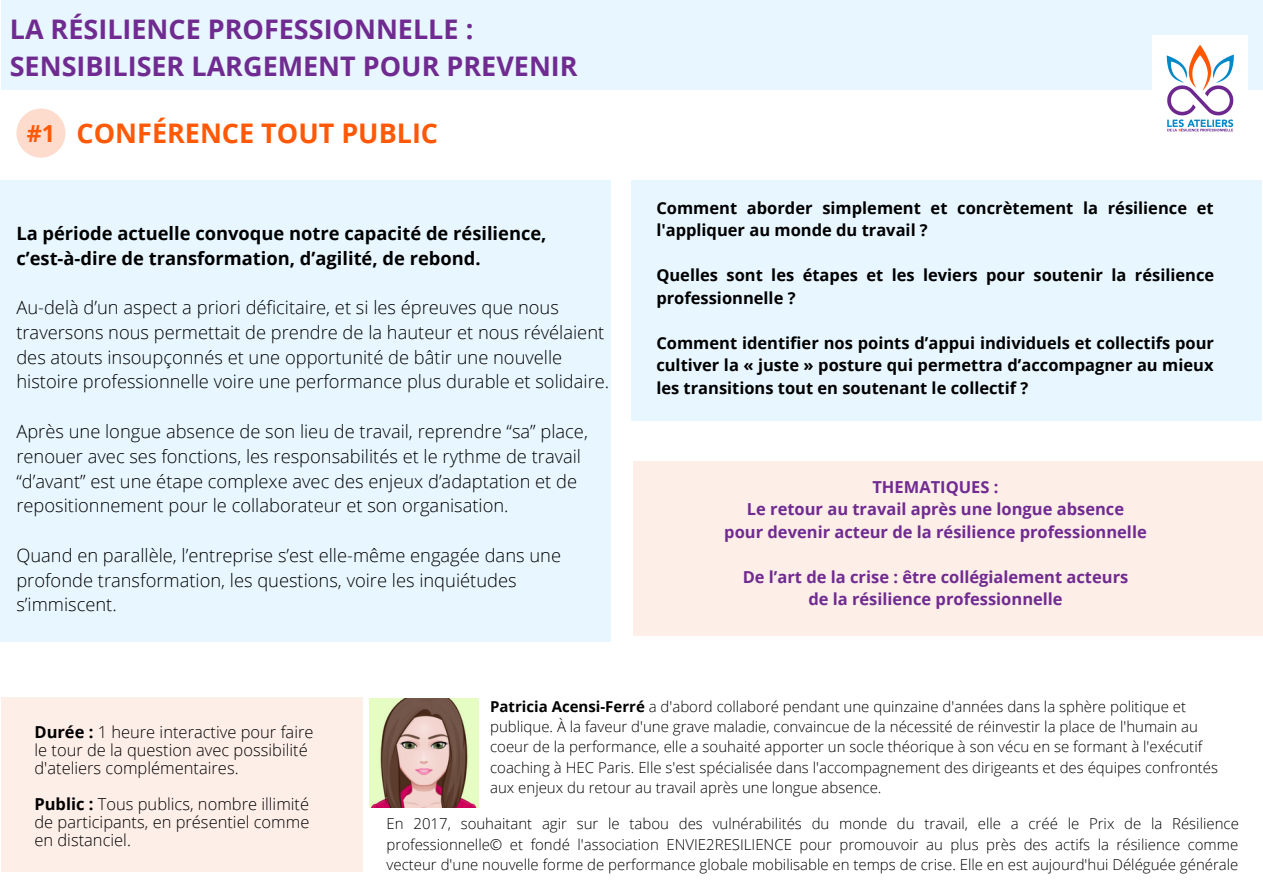
<style>
.page{position:relative;width:1263px;height:894px;background:#fff}
.page>*{position:absolute;margin:0;border:0;box-sizing:border-box;transform-origin:0 0}
.t1{font:700 27px "Open Sans";color:#702b91}
.t2{font:700 27px "Open Sans";color:#ff5907}
.t3{font:700 23.4px "Open Sans";color:#ff5907}
.t4{font:300 18.3px/24.8px "Open Sans";color:#000}
.t5{font:700 18.3px "Open Sans";color:#000}
.t6{font:700 16.5px/22.5px "Open Sans";color:#000}
.t7{font:300 16.5px/18px "Open Sans";color:#000}
.t8{font:700 16.5px "Open Sans";color:#702b91}
.t9{font:300 15px/20.2px "Open Sans";color:#000}
.s1{font-weight:700}
</style>
<div class="page">
<div style="left:0;top:180px;width:611px;height:461px;background:#e8f7ff"></div>
<div style="left:631px;top:180px;width:631px;height:240px;background:#e8f7ff"></div>
<div style="left:633px;top:461px;width:629px;height:174px;background:#feeee8"></div>
<div style="left:16px;top:108px;width:49px;height:50px;background:#fddbcd;border-radius:50%"></div>
<div style="left:1px;top:697px;width:361px;height:174px;background:#feeee8"></div>
<div style="left:1px;top:0;width:1262px;height:89px;background:#e8f7ff"></div>
<img style="left:370px;top:698px;width:109px;height:109px">
<img style="left:1153px;top:36px;width:94px;height:96px">
<p class="t1" style="left:10px;top:10px;width:465px">LA RÉSILIENCE PROFESSIONNELLE :</p>
<p class="t1" style="left:10px;top:47px;width:569px">SENSIBILISER LARGEMENT POUR PREVENIR</p>
<p class="t3" style="left:27px;top:117px;width:30px">#1</p>
<p class="t2" style="left:77px;top:115px;width:363px">CONFÉRENCE TOUT PUBLIC</p>
<p class="t5" style="left:16px;top:220px;width:532px">La période actuelle convoque notre capacité de résilience,</p>
<p class="t5" style="left:16px;top:245px;width:466px">c’est-à-dire de transformation, d’agilité, de rebond.</p>
<p class="t4" style="left:16px;top:294px;width:594px">Au-delà d’un aspect a priori déficitaire, et si les épreuves que nous traversons nous permettait de prendre de la hauteur et nous révélaient des atouts insoupçonnés et une opportunité de bâtir une nouvelle histoire professionnelle voire une performance plus durable et solidaire.</p>
<p class="t4" style="left:16px;top:418px;width:573px">Après une longue absence de son lieu de travail, reprendre “sa” place, renouer avec ses fonctions, les responsabilités et le rythme de travail “d’avant” est une étape complexe avec des enjeux d’adaptation et de repositionnement pour le collaborateur et son organisation.</p>
<p class="t4" style="left:16px;top:542px;width:546px">Quand en parallèle, l’entreprise s’est elle-même engagée dans une profonde transformation, les questions, voire les inquiétudes s’immiscent.</p>
<p class="t6" style="left:656px;top:196px;width:559px">Comment aborder simplement et concrètement la résilience et l'appliquer au monde du travail ?</p>
<p class="t6" style="left:656px;top:263px;width:559px">Quelles sont les étapes et les leviers pour soutenir la résilience professionnelle ?</p>
<p class="t6" style="left:656px;top:331px;width:559px;text-align:justify">Comment identifier nos points d’appui individuels et collectifs pour cultiver la « juste » posture qui permettra d’accompagner au mieux les transitions tout en soutenant le collectif ?</p>
<p class="t8" style="left:872px;top:475px;width:128px">THEMATIQUES :</p>
<p class="t8" style="left:747px;top:497px;width:379px">Le retour au travail après une longue absence</p>
<p class="t8" style="left:724px;top:519px;width:424px">pour devenir acteur de la résilience professionnelle</p>
<p class="t8" style="left:743px;top:564px;width:387px">De l’art de la crise : être collégialement acteurs</p>
<p class="t8" style="left:808px;top:587px;width:256px">de la résilience professionnelle</p>
<p class="t7" style="left:34px;top:722px;width:281px"><span class="s1">Durée :</span> 1 heure interactive pour faire le tour de la question avec possibilité d'ateliers complémentaires.</p>
<p class="t7" style="left:34px;top:794px;width:276px;text-align:justify"><span class="s1">Public :</span> Tous publics, nombre illimité de participants, en présentiel comme en distanciel.</p>
<p class="t9" style="left:490px;top:695px;width:729px"><span class="s1">Patricia Acensi-Ferré</span> a d'abord collaboré pendant une quinzaine d'années dans la sphère politique et publique. À la faveur d'une grave maladie, convaincue de la nécessité de réinvestir la place de l'humain au coeur de la performance, elle a souhaité apporter un socle théorique à son vécu en se formant à l'exécutif coaching à HEC Paris. Elle s'est spécialisée dans l'accompagnement des dirigeants et des équipes confrontés aux enjeux du retour au travail après une longue absence.</p>
<p class="t9" style="left:387px;top:813px;width:854px;text-align:justify">En 2017, souhaitant agir sur le tabou des vulnérabilités du monde du travail, elle a créé le Prix de la Résilience professionnelle© et fondé l'association ENVIE2RESILIENCE pour promouvoir au plus près des actifs la résilience comme vecteur d'une nouvelle forme de performance globale mobilisable en temps de crise. Elle en est aujourd'hui Déléguée générale</p>
</div>
